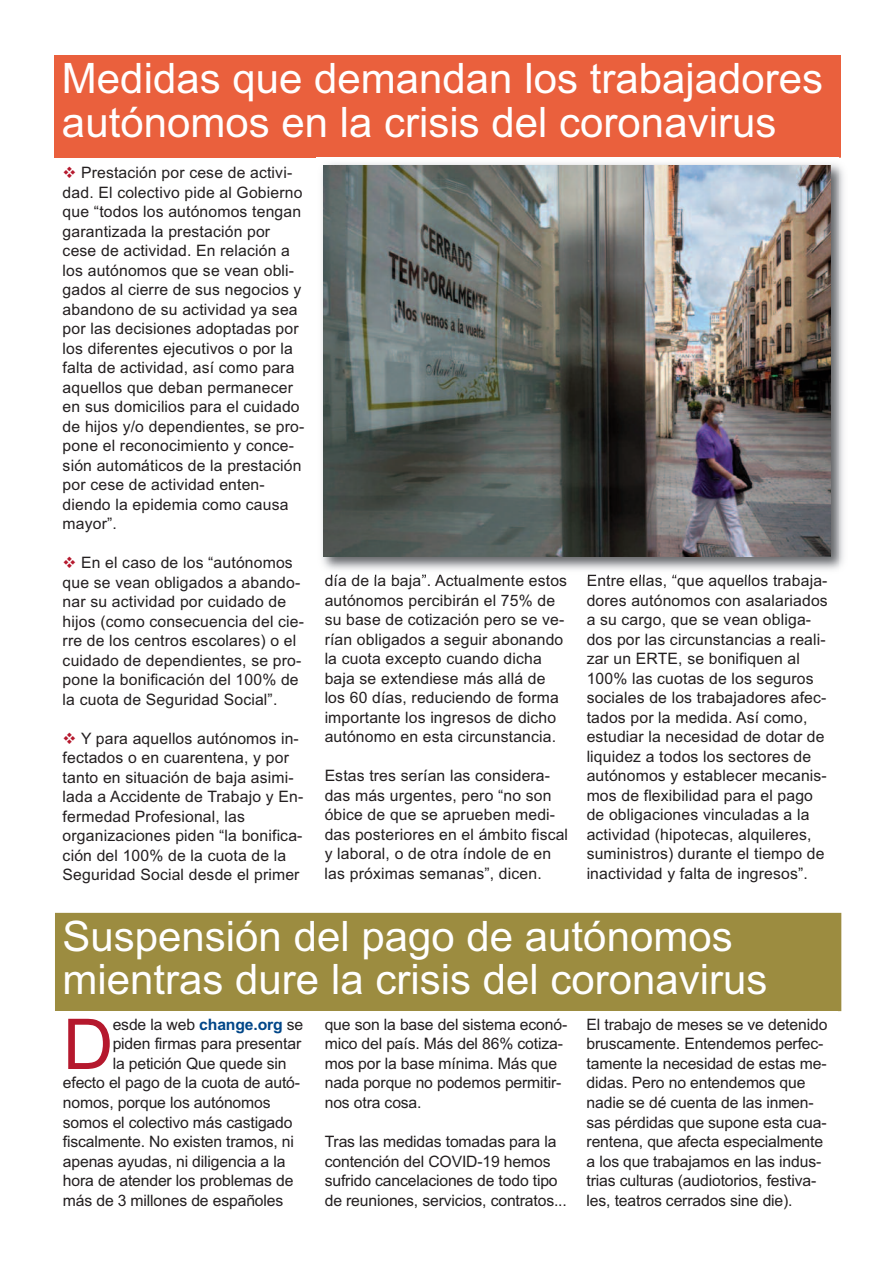
<style>
.page{position:relative;width:893px;height:1263px;background:#fff}
.page>*{position:absolute;margin:0;border:0;box-sizing:border-box;transform-origin:0 0}
.t1{font:70.2px "Arial";color:#b5182d}
.t2{font:42px/43.5px "Arial";color:#fff}
.t3{font:15.75px/19.5px "Arial";letter-spacing:.01em;color:#231f20}
.t4{font:15.75px/19.5px "Arial";letter-spacing:-.01em;color:#231f20}
.s1{color:#b5182d}
.s2{font-weight:700;color:#014688}
</style>
<div class="page">
<div style="left:54px;top:55px;width:787px;height:103px;background:#ea603d"></div>
<img style="left:322px;top:163px;width:522px;height:413px">
<img style="left:330px;top:575px;width:78px;height:1px">
<img style="left:588px;top:574px;width:97px;height:2px">
<img style="left:323px;top:165px;width:508px;height:391px">
<div style="left:55px;top:913px;width:786px;height:98px;background:#9c8c40"></div>
<h2 class="t2" style="left:62px;top:57px;width:763px">Medidas que demandan los trabajadores autónomos en la crisis del coronavirus</h2>
<p class="t3" style="left:63px;top:163px;width:243px"><span class="s1">❖</span> Prestación por cese de activi&shy;dad. El colectivo pide al Gobierno que “todos los autónomos tengan garantizada la prestación por cese de actividad. En relación a los autónomos que se vean obli&shy;gados al cierre de sus negocios y abandono de su actividad ya sea por las decisiones adoptadas por los diferentes ejecutivos o por la falta de actividad, así como para aquellos que deban permanecer en sus domicilios para el cuidado de hijos y/o dependientes, se pro&shy;pone el reconocimiento y conce&shy;sión automáticos de la prestación por cese de actividad enten&shy;diendo la epidemia como causa mayor”.</p>
<p class="t3" style="left:63px;top:553px;width:243px"><span class="s1">❖</span> En el caso de los “autónomos que se vean obligados a abando&shy;nar su actividad por cuidado de hijos (como consecuencia del cie&shy;rre de los centros escolares) o el cuidado de dependientes, se pro&shy;pone la bonificación del 100% de la cuota de Seguridad Social”.</p>
<p class="t3" style="left:63px;top:729px;width:242px"><span class="s1">❖</span> Y para aquellos autónomos in&shy;fectados o en cuarentena, y por tanto en situación de baja asimi&shy;lada a Accidente de Trabajo y En&shy;fermedad Profesional, las organizaciones piden “la bonifica&shy;ción del 100% de la cuota de la<br>Seguridad Social desde el primer</p>
<p class="t3" style="left:587px;top:571px;width:243px">Entre ellas, “que aquellos trabaja&shy;dores autónomos con asalariados a su cargo, que se vean obliga&shy;dos por las circunstancias a reali&shy;zar un ERTE, se bonifiquen al<br>100% las cuotas de los seguros sociales de los trabajadores afec&shy;tados por la medida. Así como, estudiar la necesidad de dotar de liquidez a todos los sectores de autónomos y establecer mecanis&shy;mos de flexibilidad para el pago de obligaciones vinculadas a la actividad (hipotecas, alquileres, suministros) durante el tiempo de inactividad y falta de ingresos”.</p>
<h2 class="t2" style="left:62px;top:915px;width:706px">Suspensión del pago de autónomos mientras dure la crisis del coronavirus</h2>
<h1 class="t1" style="left:63px;top:1004px;width:52px">D</h1>
<p class="t4" style="left:113px;top:1015px;width:192px">esde la web <span class="s2">change.org</span> se</p>
<p class="t3" style="left:325px;top:571px;width:244px">día de la baja”. Actualmente estos autónomos percibirán el 75% de su base de cotización pero se ve&shy;rían obligados a seguir abonando la cuota excepto cuando dicha baja se extendiese más allá de los 60 días, reduciendo de forma importante los ingresos de dicho autónomo en esta circunstancia.</p>
<p class="t3" style="left:325px;top:766px;width:245px">Estas tres serían las considera&shy;das más urgentes, pero “no son óbice de que se aprueben medi&shy;das posteriores en el ámbito fiscal y laboral, o de otra índole de en las próximas semanas”, dicen.</p>
<p class="t4" style="left:325px;top:1015px;width:244px">que son la base del sistema econó&shy;mico del país. Más del 86% cotiza&shy;mos por la base mínima. Más que nada porque no podemos permitir&shy;nos otra cosa.</p>
<p class="t4" style="left:325px;top:1132px;width:244px">Tras las medidas tomadas para la contención del COVID-19 hemos sufrido cancelaciones de todo tipo de reuniones, servicios, contratos...</p>
<p class="t4" style="left:587px;top:1015px;width:242px">El trabajo de meses se ve detenido bruscamente. Entendemos perfec&shy;tamente la necesidad de estas me&shy;didas. Pero no entendemos que nadie se dé cuenta de las inmen&shy;sas pérdidas que supone esta cua&shy;rentena, que afecta especialmente a los que trabajamos en las indus&shy;trias culturas (audiotorios, festiva&shy;les, teatros cerrados sine die).</p>
<p class="t4" style="left:113px;top:1034px;width:190px">piden firmas para presentar</p>
<p class="t4" style="left:113px;top:1054px;width:175px">la petición Que quede sin</p>
<p class="t4" style="left:63px;top:1073px;width:239px">efecto el pago de la cuota de autó-</p>
<p class="t4" style="left:63px;top:1093px;width:209px">nomos, porque los autónomos</p>
<p class="t4" style="left:63px;top:1112px;width:231px">somos el colectivo más castigado</p>
<p class="t4" style="left:63px;top:1132px;width:233px">fiscalmente. No existen tramos, ni</p>
<p class="t4" style="left:63px;top:1151px;width:224px">apenas ayudas, ni diligencia a la</p>
<p class="t4" style="left:63px;top:1171px;width:232px">hora de atender los problemas de</p>
<p class="t4" style="left:63px;top:1190px;width:222px">más de 3 millones de españoles</p>
</div>
